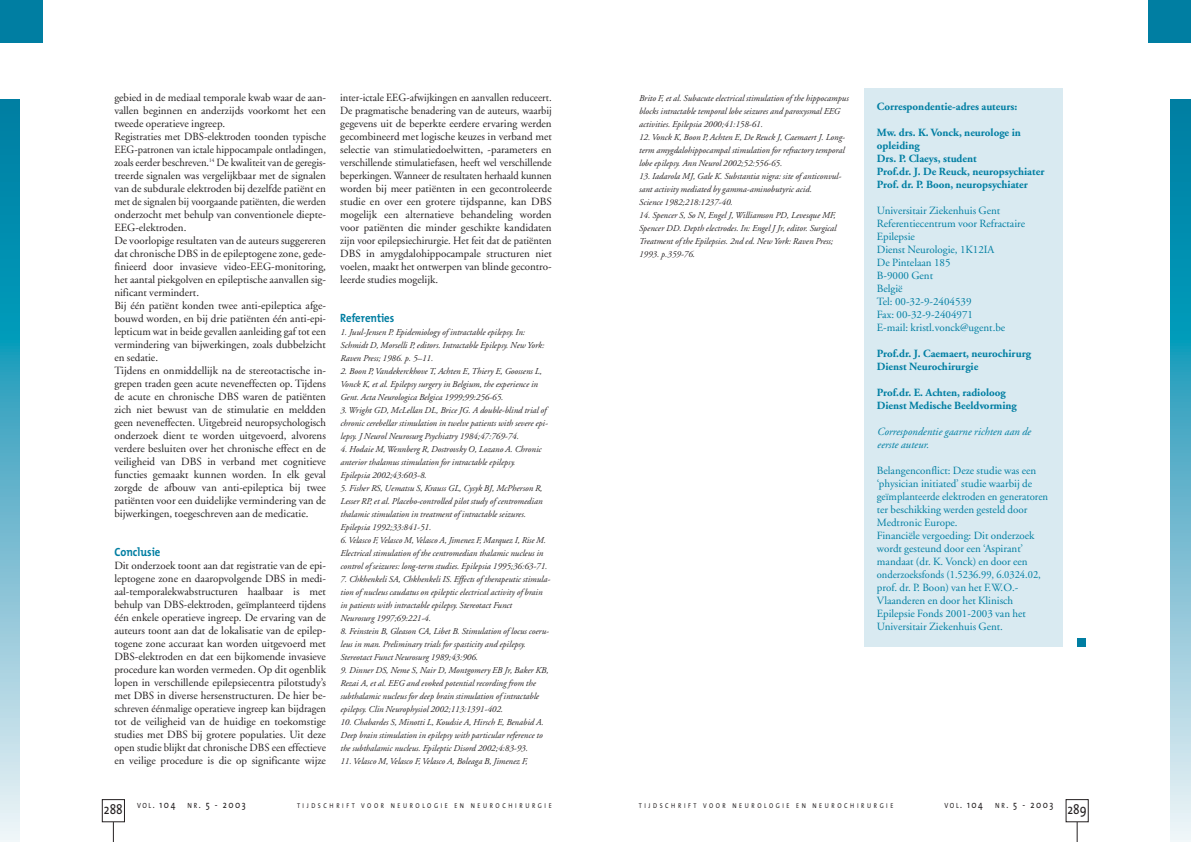
<style>
.page{position:relative;width:1191px;height:842px;background:#fff}
.page>*{position:absolute;margin:0;border:0;box-sizing:border-box;transform-origin:0 0}
.t1{font:14px "The Mix";color:#231f20;scale:.85 1}
.t2{font:700 12px "The Mix";color:#007ea2;scale:.9 1}
.t3{font:11px/13px "Adobe Garamond";color:#231f20}
.t4{font:11px/13px "Adobe Garamond";color:#231f20;text-align:justify;scale:.96 1}
.t5{font:11px/13px "Adobe Garamond";color:#007ea2}
.t6{font:700 11px/13px "Adobe Garamond";color:#007ea2}
.t7{font:italic 11px/13px "Adobe Garamond";color:#007ea2}
.t8{font:10px "The Mix";letter-spacing:.185em;color:#231f20;scale:.85 1}
.t9{font:italic 9px/13px "Adobe Garamond";color:#231f20}
.t10{font:7px "The Mix";letter-spacing:.43em;color:#231f20;scale:.85 1}
.s1{font-size:7.5px}
</style>
<div class="page">
<svg style="left:1077px;top:822px;width:1px;height:20px"></svg>
<svg style="left:1171px;top:99px;width:20px;height:743px;background:#5cb3ca"></svg>
<div style="left:1148px;top:0;width:43px;height:43px;background:#007ea2"></div>
<svg style="left:113px;top:822px;width:1px;height:20px"></svg>
<div style="left:102px;top:799px;width:23px;height:23px;border:1px solid #231f20"></div>
<svg style="left:0;top:99px;width:20px;height:743px;background:#5cb3ca"></svg>
<div style="left:0;top:0;width:43px;height:43px;background:#007ea2"></div>
<div style="left:1077px;top:638px;width:9px;height:9px;background:#007ea2"></div>
<div style="left:865px;top:88px;width:198px;height:559px;background:#d9eaf1"></div>
<p class="t3" style="left:114px;top:92px;width:213px">gebied in de mediaal temporale kwab waar de aan&shy;vallen beginnen en anderzijds voorkomt het een tweede operatieve ingreep.<br>Registraties met DBS-elektroden toonden typische EEG-patronen van ictale hippocampale ontladingen, zoals eerder beschreven.<sup>14</sup> De kwaliteit van de geregis&shy;treerde signalen was vergelijkbaar met de signalen van de subdurale elektroden bij dezelfde patiënt en met de signalen bij voorgaande patiënten, die werden onderzocht met behulp van conventionele diepte-EEG-elektroden.<br>De voorlopige resultaten van de auteurs suggereren dat chronische DBS in de epileptogene zone, gede&shy;finieerd door invasieve video-EEG-monitoring, het aantal piekgolven en epileptische aanvallen sig&shy;nificant vermindert.<br>Bij één patiënt konden twee anti-epileptica afge&shy;bouwd worden, en bij drie patiënten één anti-epi&shy;lepticum wat in beide gevallen aanleiding gaf tot een vermindering van bijwerkingen, zoals dubbelzicht en sedatie.<br>Tijdens en onmiddellijk na de stereotactische in&shy;grepen traden geen acute neveneffecten op. Tijdens de acute en chronische DBS waren de patiënten zich niet bewust van de stimulatie en meldden geen neveneffecten. Uitgebreid neuropsychologisch onderzoek dient te worden uitgevoerd, alvorens verdere besluiten over het chronische effect en de veiligheid van DBS in verband met cognitieve functies gemaakt kunnen worden. In elk geval zorgde de afbouw van anti-epileptica bij twee patiënten voor een duidelijke vermindering van de bijwerkingen, toegeschreven aan de medicatie.</p>
<h2 class="t2" style="left:114px;top:548px;width:53px">Conclusie</h2>
<p class="t3" style="left:114px;top:560px;width:213px;text-align:justify">Dit onderzoek toont aan dat registratie van de epi&shy;leptogene zone en daaropvolgende DBS in medi&shy;aal-temporalekwabstructuren haalbaar is met behulp van DBS-elektroden, geïmplanteerd tijdens één enkele operatieve ingreep. De ervaring van de auteurs toont aan dat de lokalisatie van de epilep&shy;togene zone accuraat kan worden uitgevoerd met DBS-elektroden en dat een bijkomende invasieve procedure kan worden vermeden. Op dit ogenblik lopen in verschillende epilepsiecentra pilotstudy’s met DBS in diverse hersenstructuren. De hier be&shy;schreven éénmalige operatieve ingreep kan bijdragen tot de veiligheid van de huidige en toekomstige studies met DBS bij grotere populaties. Uit deze open studie blijkt dat chronische DBS een effectieve en veilige procedure is die op significante wijze</p>
<p class="t4" style="left:340px;top:92px;width:222px">inter-ictale EEG-afwijkingen en aanvallen reduceert.<br>De pragmatische benadering van de auteurs, waarbij gegevens uit de beperkte eerdere ervaring werden gecombineerd met logische keuzes in verband met selectie van stimulatiedoelwitten, -parameters en verschillende stimulatiefasen, heeft wel verschillende beperkingen. Wanneer de resultaten herhaald kunnen worden bij meer patiënten in een gecontroleerde studie en over een grotere tijdspanne, kan DBS mogelijk een alternatieve behandeling worden voor patiënten die minder geschikte kandidaten zijn voor epilepsiechirurgie. Het feit dat de patiënten DBS in amygdalohippocampale structuren niet voelen, maakt het ontwerpen van blinde gecontro&shy;leerde studies mogelijk.</p>
<h2 class="t2" style="left:340px;top:314px;width:62px">Referenties</h2>
<p class="t9" style="left:340px;top:326px;width:205px">1. Juul-Jensen P. Epidemiology of intractable epilepsy. In:<br>Schmidt D, Morselli P, editors. Intractable Epilepsy. New York:<br>Raven Press; 1986. p. 5–11.</p>
<p class="t9" style="left:340px;top:365px;width:203px">2. Boon P, Vandekerckhove T, Achten E, Thiery E, Goossens L,<br>Vonck K, et al. Epilepsy surgery in Belgium, the experience in<br>Gent. Acta Neurologica Belgica 1999;99:256-65.</p>
<p class="t9" style="left:340px;top:404px;width:209px">3. Wright GD, McLellan DL, Brice JG. A double-blind trial of chronic cerebellar stimulation in twelve patients with severe epi&shy;lepsy. J Neurol Neurosurg Psychiatry 1984;47:769-74.</p>
<p class="t9" style="left:340px;top:443px;width:203px">4. Hodaie M, Wennberg R, Dostrovsky O, Lozano A. Chronic anterior thalamus stimulation for intractable epilepsy.<br>Epilepsia 2002;43:603-8.</p>
<p class="t9" style="left:340px;top:482px;width:204px">5. Fisher RS, Uematsu S, Krauss GL, Cysyk BJ, McPherson R, Lesser RP, et al. Placebo-controlled pilot study of centromedian thalamic stimulation in treatment of intractable seizures.<br>Epilepsia 1992;33:841-51.</p>
<p class="t9" style="left:340px;top:534px;width:209px">6. Velasco F, Velasco M, Velasco A, Jimenez F, Marquez I, Rise M.<br>Electrical stimulation of the centromedian thalamic nucleus in control of seizures: long-term studies. Epilepsia 1995;36:63-71.</p>
<p class="t9" style="left:340px;top:573px;width:212px">7. Chkhenkeli SA, Chkhenkeli IS. Effects of therapeutic stimula&shy;tion of nucleus caudatus on epileptic electrical activity of brain in patients with intractable epilepsy. Stereotact Funct<br>Neurosurg 1997;69:221-4.</p>
<p class="t9" style="left:340px;top:625px;width:210px">8. Feinstein B, Gleason CA, Libet B. Stimulation of locus coeru&shy;leus in man. Preliminary trials for spasticity and epilepsy.<br>Stereotact Funct Neurosurg 1989;43:906.</p>
<p class="t9" style="left:340px;top:664px;width:210px">9. Dinner DS, Neme S, Nair D, Montgomery EB Jr, Baker KB, Rezai A, et al. EEG and evoked potential recording from the subthalamic nucleus for deep brain stimulation of intractable epilepsy. Clin Neurophysiol 2002;113:1391-402.</p>
<p class="t9" style="left:340px;top:716px;width:205px;text-align:justify">10. Chabardes S, Minotti L, Koudsie A, Hirsch E, Benabid A.<br>Deep brain stimulation in epilepsy with particular reference to the subthalamic nucleus. Epileptic Disord 2002;4:83-93.</p>
<p class="t9" style="left:340px;top:755px;width:189px">11. Velasco M, Velasco F, Velasco A, Boleaga B, Jimenez F,</p>
<h1 class="t1" style="left:104px;top:804px;width:24px">288</h1>
<p class="t8" style="left:137px;top:801px;width:130px"><span class="s1">VOL</span>. 104 <span class="s1">NR</span>. 5 - 2003</p>
<p class="t10" style="left:297px;top:804px;width:301px">TIJDSCHRIFT VOOR NEUROLOGIE EN NEUROCHIRURGIE</p>
<p class="t9" style="left:639px;top:92px;width:211px">Brito F, et al. Subacute electrical stimulation of the hippocampus blocks intractable temporal lobe seizures and paroxysmal EEG activities. Epilepsia 2000;41:158-61.</p>
<p class="t9" style="left:639px;top:131px;width:208px;text-align:justify">12. Vonck K, Boon P, Achten E, De Reuck J, Caemaert J. Long&shy;term amygdalohippocampal stimulation for refractory temporal lobe epilepsy. Ann Neurol 2002;52:556-65.</p>
<p class="t9" style="left:639px;top:170px;width:204px">13. Iadarola MJ, Gale K. Substantia nigra: site of anticonvul&shy;sant activity mediated by gamma-aminobutyric acid.<br>Science 1982;218:1237-40.</p>
<p class="t9" style="left:639px;top:209px;width:199px">14. Spencer S, So N, Engel J, Williamson PD, Levesque MF, Spencer DD. Depth electrodes. In: Engel J Jr, editor. Surgical Treatment of the Epilepsies. 2nd ed. New York: Raven Press; 1993. p.359-76.</p>
<p class="t6" style="left:877px;top:101px;width:142px">Correspondentie-adres auteurs:</p>
<p class="t6" style="left:877px;top:127px;width:169px">Mw. drs. K. Vonck, neurologe in opleiding<br>Drs. P. Claeys, student<br>Prof.dr. J. De Reuck, neuropsychiater<br>Prof. dr. P. Boon, neuropsychiater</p>
<p class="t5" style="left:877px;top:205px;width:150px">Universitair Ziekenhuis Gent<br>Referentiecentrum voor Refractaire<br>Epilepsie<br>Dienst Neurologie, 1K12IA<br>De Pintelaan 185<br>B-9000 Gent<br>België<br>Tel: 00-32-9-2404539<br>Fax: 00-32-9-2404971<br>E-mail: kristl.vonck@ugent.be</p>
<p class="t6" style="left:877px;top:348px;width:156px">Prof.dr. J. Caemaert, neurochirurg<br>Dienst Neurochirurgie</p>
<p class="t6" style="left:877px;top:387px;width:141px">Prof.dr. E. Achten, radioloog<br>Dienst Medische Beeldvorming</p>
<p class="t7" style="left:877px;top:426px;width:155px">Correspondentie gaarne richten aan de eerste auteur.</p>
<p class="t5" style="left:877px;top:465px;width:173px">Belangenconflict: Deze studie was een ‘physician initiated’ studie waarbij de geïmplanteerde elektroden en generatoren ter beschikking werden gesteld door Medtronic Europe.<br>Financiële vergoeding: Dit onderzoek wordt gesteund door een ‘Aspirant’ mandaat (dr. K. Vonck) en door een onderzoeksfonds (1.5236.99, 6.0324.02, prof. dr. P. Boon) van het F.W.O.- Vlaanderen en door het Klinisch Epilepsie Fonds 2001-2003 van het Universitair Ziekenhuis Gent.</p>
<p class="t10" style="left:639px;top:804px;width:301px">TIJDSCHRIFT VOOR NEUROLOGIE EN NEUROCHIRURGIE</p>
<p class="t8" style="left:945px;top:801px;width:130px"><span class="s1">VOL</span>. 104 <span class="s1">NR</span>. 5 - 2003</p>
<h1 class="t1" style="left:1068px;top:804px;width:24px">289</h1>
</div>
